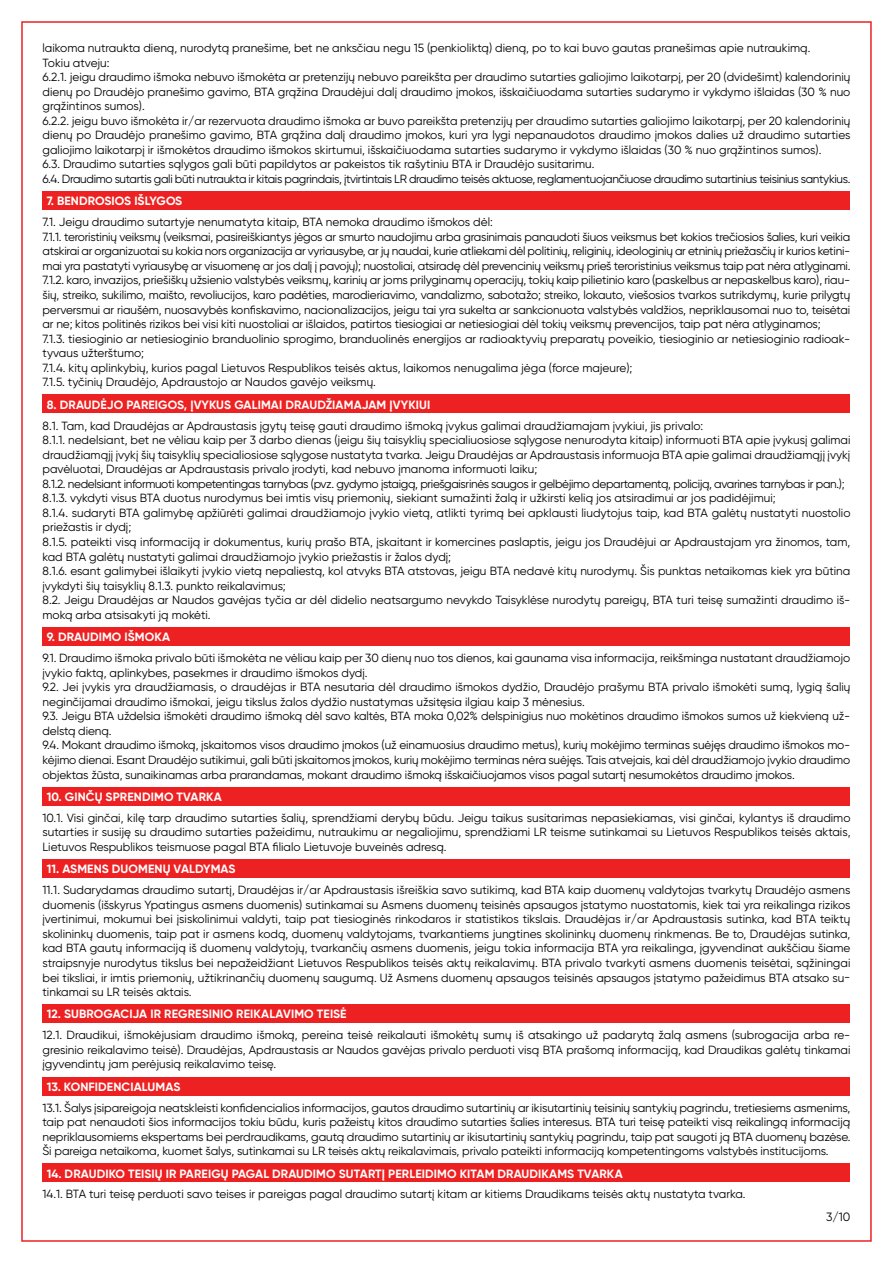
<style>
.page{position:relative;width:893px;height:1263px;background:#fff}
.page>*{position:absolute;margin:0;border:0;box-sizing:border-box;transform-origin:0 0}
.t1{font:700 12px "Gilroy";letter-spacing:.01em;color:#fff}
.t2{font:12px "Gilroy";color:#000}
.t3{font:11.85px/14.5px "Gilroy";letter-spacing:-.01em;color:#000}
</style>
<div class="page">
<div style="left:43px;top:191px;width:807px;height:19px;background:#ed2121"></div>
<div style="left:43px;top:395px;width:807px;height:18px;background:#ed2121"></div>
<div style="left:43px;top:627px;width:807px;height:18px;background:#ed2121"></div>
<div style="left:43px;top:787px;width:807px;height:18px;background:#ed2121"></div>
<div style="left:43px;top:859px;width:807px;height:18px;background:#ed2121"></div>
<div style="left:43px;top:1004px;width:807px;height:19px;background:#ed2121"></div>
<div style="left:43px;top:1077px;width:807px;height:18px;background:#ed2121"></div>
<div style="left:43px;top:1164px;width:807px;height:18px;background:#ed2121"></div>
<p class="t3" style="left:43px;top:40px;width:809px">laikoma nutraukta dieną, nurodytą pranešime, bet ne anksčiau negu 15 (penkioliktą) dieną, po to kai buvo gautas pranešimas apie nutraukimą.<br>Tokiu atveju:<br>6.2.1. jeigu draudimo išmoka nebuvo išmokėta ar pretenzijų nebuvo pareikšta per draudimo sutarties galiojimo laikotarpį, per 20 (dvidešimt) kalendorinių dienų po Draudėjo pranešimo gavimo, BTA grąžina Draudėjui dalį draudimo įmokos, išskaičiuodama sutarties sudarymo ir vykdymo išlaidas (30 % nuo grąžintinos sumos).<br>6.2.2. jeigu buvo išmokėta ir/ar rezervuota draudimo išmoka ar buvo pareikšta pretenzijų per draudimo sutarties galiojimo laikotarpį, per 20 kalendorinių dienų po Draudėjo pranešimo gavimo, BTA grąžina dalį draudimo įmokos, kuri yra lygi nepanaudotos draudimo įmokos dalies už draudimo sutarties galiojimo laikotarpį ir išmokėtos draudimo išmokos skirtumui, išskaičiuodama sutarties sudarymo ir vykdymo išlaidas (30 % nuo grąžintinos sumos).<br>6.3. Draudimo sutarties sąlygos gali būti papildytos ar pakeistos tik rašytiniu BTA ir Draudėjo susitarimu.<br>6.4. Draudimo sutartis gali būti nutraukta ir kitais pagrindais, įtvirtintais LR draudimo teisės aktuose, reglamentuojančiuose draudimo sutartinius teisinius santykius.</p>
<p class="t1" style="left:47px;top:194px;width:137px">7. BENDROSIOS IŠLYGOS</p>
<p class="t3" style="left:43px;top:215px;width:809px">7.1. Jeigu draudimo sutartyje nenumatyta kitaip, BTA nemoka draudimo išmokos dėl:<br>7.1.1. teroristinių veiksmų (veiksmai, pasireiškiantys jėgos ar smurto naudojimu arba grasinimais panaudoti šiuos veiksmus bet kokios trečiosios šalies, kuri veikia atskirai ar organizuotai su kokia nors organizacija ar vyriausybe, ar jų naudai, kurie atliekami dėl politinių, religinių, ideologinių ar etninių priežasčių ir kurios ketini&shy;mai yra pastatyti vyriausybę ar visuomenę ar jos dalį į pavojų); nuostoliai, atsiradę dėl prevencinių veiksmų prieš teroristinius veiksmus taip pat nėra atlyginami.<br>7.1.2. karo, invazijos, priešiškų užsienio valstybės veiksmų, karinių ar joms prilyginamų operacijų, tokių kaip pilietinio karo (paskelbus ar nepaskelbus karo), riau&shy;šių, streiko, sukilimo, maišto, revoliucijos, karo padėties, marodieriavimo, vandalizmo, sabotažo; streiko, lokauto, viešosios tvarkos sutrikdymų, kurie prilygtų perversmui ar riaušėm, nuosavybės konfiskavimo, nacionalizacijos, jeigu tai yra sukelta ar sankcionuota valstybės valdžios, nepriklausomai nuo to, teisėtai ar ne; kitos politinės rizikos bei visi kiti nuostoliai ar išlaidos, patirtos tiesiogiai ar netiesiogiai dėl tokių veiksmų prevencijos, taip pat nėra atlyginamos;<br>7.1.3. tiesioginio ar netiesioginio branduolinio sprogimo, branduolinės energijos ar radioaktyvių preparatų poveikio, tiesioginio ar netiesioginio radioak&shy;tyvaus užterštumo;<br>7.1.4. kitų aplinkybių, kurios pagal Lietuvos Respublikos teisės aktus, laikomos nenugalima jėga (force majeure);<br>7.1.5. tyčinių Draudėjo, Apdraustojo ar Naudos gavėjo veiksmų.</p>
<p class="t1" style="left:47px;top:397px;width:385px">8. DRAUDĖJO PAREIGOS, ĮVYKUS GALIMAI DRAUDŽIAMAJAM ĮVYKIUI</p>
<p class="t3" style="left:43px;top:418px;width:809px">8.1. Tam, kad Draudėjas ar Apdraustasis įgytų teisę gauti draudimo išmoką įvykus galimai draudžiamajam įvykiui, jis privalo:<br>8.1.1. nedelsiant, bet ne vėliau kaip per 3 darbo dienas (jeigu šių taisyklių specialiuosiose sąlygose nenurodyta kitaip) informuoti BTA apie įvykusį galimai draudžiamąjį įvykį šių taisyklių specialiosiose sąlygose nustatyta tvarka. Jeigu Draudėjas ar Apdraustasis informuoja BTA apie galimai draudžiamąjį įvykį pavėluotai, Draudėjas ar Apdraustasis privalo įrodyti, kad nebuvo įmanoma informuoti laiku;<br>8.1.2. nedelsiant informuoti kompetentingas tarnybas (pvz. gydymo įstaigą, priešgaisrinės saugos ir gelbėjimo departamentą, policiją, avarines tarnybas ir pan.); 8.1.3. vykdyti visus BTA duotus nurodymus bei imtis visų priemonių, siekiant sumažinti žalą ir užkirsti kelią jos atsiradimui ar jos padidėjimui;<br>8.1.4. sudaryti BTA galimybę apžiūrėti galimai draudžiamojo įvykio vietą, atlikti tyrimą bei apklausti liudytojus taip, kad BTA galėtų nustatyti nuostolio priežastis ir dydį;<br>8.1.5. pateikti visą informaciją ir dokumentus, kurių prašo BTA, įskaitant ir komercines paslaptis, jeigu jos Draudėjui ar Apdraustajam yra žinomos, tam, kad BTA galėtų nustatyti galimai draudžiamojo įvykio priežastis ir žalos dydį;<br>8.1.6. esant galimybei išlaikyti įvykio vietą nepaliestą, kol atvyks BTA atstovas, jeigu BTA nedavė kitų nurodymų. Šis punktas netaikomas kiek yra būtina įvykdyti šių taisyklių 8.1.3. punkto reikalavimus;<br>8.2. Jeigu Draudėjas ar Naudos gavėjas tyčia ar dėl didelio neatsargumo nevykdo Taisyklėse nurodytų pareigų, BTA turi teisę sumažinti draudimo iš&shy;moką arba atsisakyti ją mokėti.</p>
<p class="t1" style="left:47px;top:629px;width:125px">9. DRAUDIMO IŠMOKA</p>
<p class="t3" style="left:43px;top:650px;width:809px">9.1. Draudimo išmoka privalo būti išmokėta ne vėliau kaip per 30 dienų nuo tos dienos, kai gaunama visa informacija, reikšminga nustatant draudžiamojo įvykio faktą, aplinkybes, pasekmes ir draudimo išmokos dydį.<br>9.2. Jei įvykis yra draudžiamasis, o draudėjas ir BTA nesutaria dėl draudimo išmokos dydžio, Draudėjo prašymu BTA privalo išmokėti sumą, lygią šalių neginčijamai draudimo išmokai, jeigu tikslus žalos dydžio nustatymas užsitęsia ilgiau kaip 3 mėnesius.<br>9.3. Jeigu BTA uždelsia išmokėti draudimo išmoką dėl savo kaltės, BTA moka 0,02% delspinigius nuo mokėtinos draudimo išmokos sumos už kiekvieną už&shy;delstą dieną.<br>9.4. Mokant draudimo išmoką, įskaitomos visos draudimo įmokos (už einamuosius draudimo metus), kurių mokėjimo terminas suėjęs draudimo išmokos mo&shy;kėjimo dienai. Esant Draudėjo sutikimui, gali būti įskaitomos įmokos, kurių mokėjimo terminas nėra suėjęs. Tais atvejais, kai dėl draudžiamojo įvykio draudimo objektas žūsta, sunaikinamas arba prarandamas, mokant draudimo išmoką išskaičiuojamos visos pagal sutartį nesumokėtos draudimo įmokos.</p>
<p class="t1" style="left:47px;top:789px;width:177px">10. GINČŲ SPRENDIMO TVARKA</p>
<p class="t3" style="left:43px;top:810px;width:809px;text-align:justify">10.1. Visi ginčai, kilę tarp draudimo sutarties šalių, sprendžiami derybų būdu. Jeigu taikus susitarimas nepasiekiamas, visi ginčai, kylantys iš draudimo sutarties ir susiję su draudimo sutarties pažeidimu, nutraukimu ar negaliojimu, sprendžiami LR teisme sutinkamai su Lietuvos Respublikos teisės aktais, Lietuvos Respublikos teismuose pagal BTA filialo Lietuvoje buveinės adresą.</p>
<p class="t1" style="left:47px;top:861px;width:190px">11. ASMENS DUOMENŲ VALDYMAS</p>
<p class="t3" style="left:43px;top:883px;width:809px;text-align:justify">11.1. Sudarydamas draudimo sutartį, Draudėjas ir/ar Apdraustasis išreiškia savo sutikimą, kad BTA kaip duomenų valdytojas tvarkytų Draudėjo asmens duomenis (išskyrus Ypatingus asmens duomenis) sutinkamai su Asmens duomenų teisinės apsaugos įstatymo nuostatomis, kiek tai yra reikalinga rizikos įvertinimui, mokumui bei įsiskolinimui valdyti, taip pat tiesioginės rinkodaros ir statistikos tikslais. Draudėjas ir/ar Apdraustasis sutinka, kad BTA teiktų skolininkų duomenis, taip pat ir asmens kodą, duomenų valdytojams, tvarkantiems jungtines skolininkų duomenų rinkmenas. Be to, Draudėjas sutinka, kad BTA gautų informaciją iš duomenų valdytojų, tvarkančių asmens duomenis, jeigu tokia informacija BTA yra reikalinga, įgyvendinat aukščiau šiame straipsnyje nurodytus tikslus bei nepažeidžiant Lietuvos Respublikos teisės aktų reikalavimų. BTA privalo tvarkyti asmens duomenis teisėtai, sąžiningai bei tiksliai, ir imtis priemonių, užtikrinančių duomenų saugumą. Už Asmens duomenų apsaugos teisinės apsaugos įstatymo pažeidimus BTA atsako su&shy;tinkamai su LR teisės aktais.</p>
<p class="t1" style="left:47px;top:1007px;width:301px">12. SUBROGACIJA IR REGRESINIO REIKALAVIMO TEISĖ</p>
<p class="t3" style="left:43px;top:1028px;width:809px;text-align:justify">12.1. Draudikui, išmokėjusiam draudimo išmoką, pereina teisė reikalauti išmokėtų sumų iš atsakingo už padarytą žalą asmens (subrogacija arba re&shy;gresinio reikalavimo teisė). Draudėjas, Apdraustasis ar Naudos gavėjas privalo perduoti visą BTA prašomą informaciją, kad Draudikas galėtų tinkamai įgyvendintų jam perėjusią reikalavimo teisę.</p>
<p class="t1" style="left:47px;top:1079px;width:135px">13. KONFIDENCIALUMAS</p>
<p class="t3" style="left:43px;top:1100px;width:809px;text-align:justify">13.1. Šalys įsipareigoja neatskleisti konfidencialios informacijos, gautos draudimo sutartinių ar ikisutartinių teisinių santykių pagrindu, tretiesiems asmenims, taip pat nenaudoti šios informacijos tokiu būdu, kuris pažeistų kitos draudimo sutarties šalies interesus. BTA turi teisę pateikti visą reikalingą informaciją nepriklausomiems ekspertams bei perdraudikams, gautą draudimo sutartinių ar ikisutartinių santykių pagrindu, taip pat saugoti ją BTA duomenų bazėse.<br>Ši pareiga netaikoma, kuomet šalys, sutinkamai su LR teisės aktų reikalavimais, privalo pateikti informaciją kompetentingoms valstybės institucijoms.</p>
<p class="t1" style="left:47px;top:1166px;width:577px">14. DRAUDIKO TEISIŲ IR PAREIGŲ PAGAL DRAUDIMO SUTARTĮ PERLEIDIMO KITAM DRAUDIKAMS TVARKA</p>
<p class="t3" style="left:43px;top:1187px;width:705px">14.1. BTA turi teisę perduoti savo teises ir pareigas pagal draudimo sutartį kitam ar kitiems Draudikams teisės aktų nustatyta tvarka.</p>
<p class="t2" style="left:826px;top:1209px;width:26px">3/10</p>
</div>
